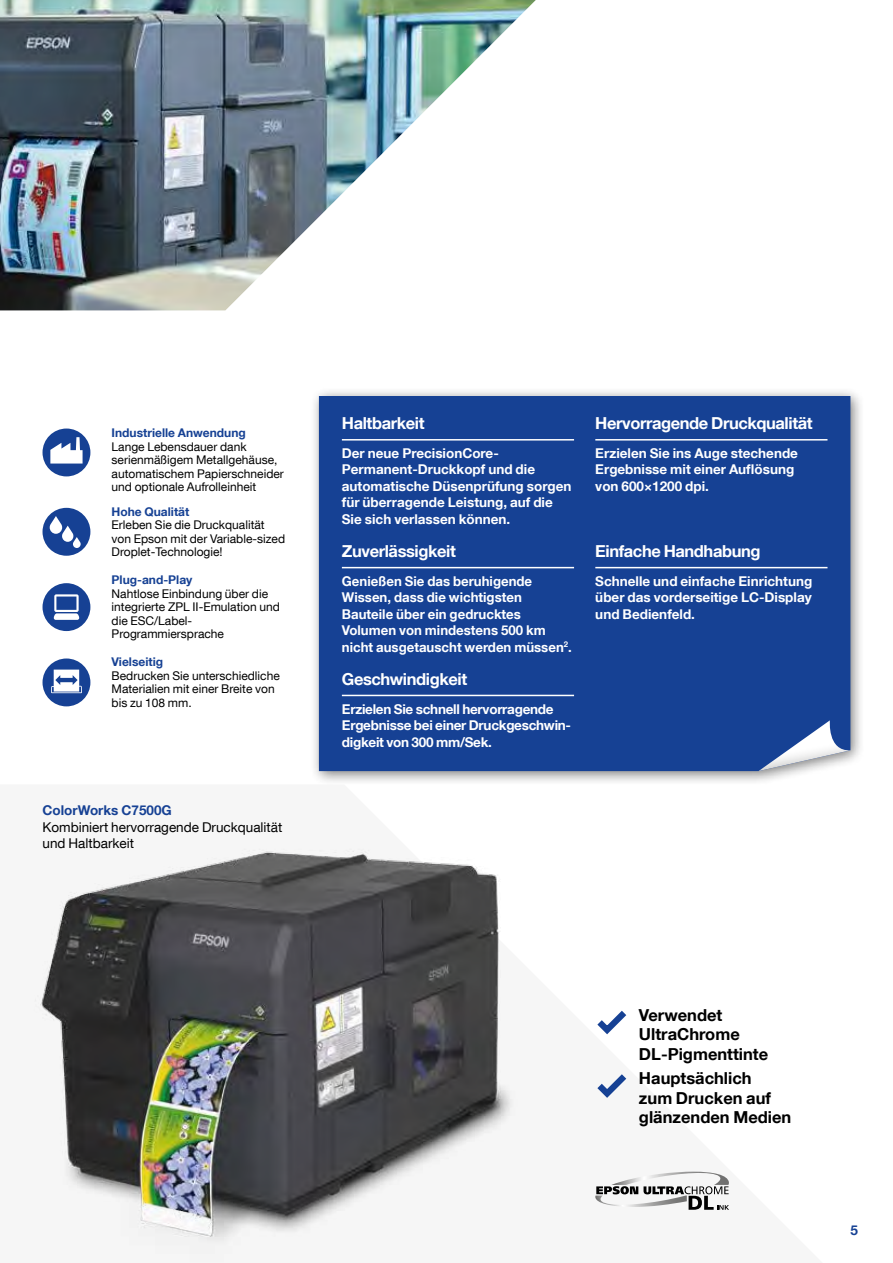
<style>
.page{position:relative;width:893px;height:1263px;background:#fff}
.page>*{position:absolute;margin:0;border:0;box-sizing:border-box;transform-origin:0 0}
.t1{font:700 16.5px "Helvetica Neue LT Com";letter-spacing:-.025em;color:#fff}
.t2{font:700 16.5px/19.5px "Helvetica Neue LT Com";color:#000}
.t3{font:700 13.5px/16.5px "Helvetica Neue LT Com";color:#fff}
.t4{font:700 13.5px/16.5px "Helvetica Neue LT Com";letter-spacing:-.02em;color:#fff}
.t5{font:13.5px/16.5px "Helvetica Neue LT Com";color:#000}
.t6{font:700 13.5px "Helvetica Neue LT Com";color:#164194}
.t7{font:12px/13.5px "Helvetica Neue LT Com";color:#000}
.t8{font:700 12px "Helvetica Neue LT Com";color:#164194}
</style>
<div class="page">
<img style="left:0;top:0;width:536px;height:310px">
<div style="left:309px;top:387px;width:556px;height:399px;background:#000;opacity:.5"></div>
<div style="left:319px;top:396px;width:531px;height:375px;background:#164194"></div>
<svg style="left:758px;top:720px;width:92px;height:51px"></svg>
<img style="left:34px;top:848px;width:481px;height:414px">
<div style="left:43px;top:428px;width:47px;height:48px;background:#164194;border-radius:50%"></div>
<svg style="left:50px;top:437px;width:33px;height:26px"></svg>
<div style="left:43px;top:508px;width:47px;height:48px;background:#164194;border-radius:50%"></div>
<svg style="left:50px;top:516px;width:31px;height:32px"></svg>
<div style="left:43px;top:583px;width:47px;height:48px;background:#164194;border-radius:50%"></div>
<svg style="left:54px;top:594px;width:25px;height:26px"></svg>
<div style="left:43px;top:658px;width:47px;height:48px;background:#164194;border-radius:50%"></div>
<svg style="left:51px;top:670px;width:31px;height:23px"></svg>
<svg style="left:597px;top:1010px;width:30px;height:25px"></svg>
<svg style="left:597px;top:1074px;width:30px;height:24px"></svg>
<svg style="left:595px;top:1171px;width:134px;height:39px"></svg>
<hr style="left:342px;top:439px;width:232px;height:1px;background:#fff">
<hr style="left:342px;top:567px;width:232px;height:1px;background:#fff">
<hr style="left:342px;top:695px;width:232px;height:1px;background:#fff">
<hr style="left:595px;top:439px;width:232px;height:1px;background:#fff">
<hr style="left:595px;top:567px;width:232px;height:1px;background:#fff">
<p class="t8" style="left:112px;top:425px;width:136px">Industrielle Anwendung</p>
<p class="t7" style="left:112px;top:439px;width:174px">Lange Lebensdauer dank serienmäßigem Metallgehäuse, automatischem Papierschneider und optionale Aufrolleinheit</p>
<p class="t8" style="left:112px;top:504px;width:79px">Hohe Qualität</p>
<p class="t7" style="left:112px;top:518px;width:175px">Erleben Sie die Druckqualität von Epson mit der Variable-sized<br>Droplet-Technologie!</p>
<p class="t8" style="left:112px;top:572px;width:82px">Plug-and-Play</p>
<p class="t7" style="left:112px;top:587px;width:170px">Nahtlose Einbindung über die integrierte ZPL II-Emulation und die ESC/Label-<br>Programmiersprache</p>
<p class="t8" style="left:112px;top:655px;width:53px">Vielseitig</p>
<p class="t7" style="left:112px;top:669px;width:170px">Bedrucken Sie unterschiedliche<br>Materialien mit einer Breite von bis zu 108 mm.</p>
<p class="t6" style="left:43px;top:802px;width:131px">ColorWorks C7500G</p>
<p class="t5" style="left:43px;top:818px;width:241px">Kombiniert hervorragende Druckqualität und Haltbarkeit</p>
<p class="t1" style="left:342px;top:413px;width:84px">Haltbarkeit</p>
<p class="t3" style="left:342px;top:444px;width:231px">Der neue PrecisionCore-<br>Permanent-Druckkopf und die automatische Düsenprüfung sorgen für überragende Leistung, auf die<br>Sie sich verlassen können.</p>
<p class="t1" style="left:342px;top:541px;width:115px">Zuverlässigkeit</p>
<p class="t3" style="left:342px;top:572px;width:231px">Genießen Sie das beruhigende<br>Wissen, dass die wichtigsten<br>Bauteile über ein gedrucktes<br>Volumen von mindestens 500 km nicht ausgetauscht werden müssen<sup>2</sup>.</p>
<p class="t1" style="left:342px;top:668px;width:127px">Geschwindigkeit</p>
<p class="t4" style="left:342px;top:700px;width:231px">Erzielen Sie schnell hervorragende<br>Ergebnisse bei einer Druckgeschwin&shy;digkeit von 300 mm/Sek.</p>
<p class="t1" style="left:595px;top:413px;width:219px">Hervorragende Druckqualität</p>
<p class="t3" style="left:595px;top:444px;width:204px">Erzielen Sie ins Auge stechende<br>Ergebnisse mit einer Auflösung von 600×1200 dpi.</p>
<p class="t1" style="left:595px;top:541px;width:167px">Einfache Handhabung</p>
<p class="t3" style="left:595px;top:572px;width:218px;text-align:justify">Schnelle und einfache Einrichtung über das vorderseitige LC-Display und Bedienfeld.</p>
<p class="t2" style="left:639px;top:1005px;width:131px">Verwendet<br>UltraChrome<br>DL-Pigmenttinte</p>
<p class="t2" style="left:639px;top:1068px;width:154px">Hauptsächlich<br>zum Drucken auf glänzenden Medien</p>
<p class="t6" style="left:850px;top:1222px;width:9px">5</p>
</div>
